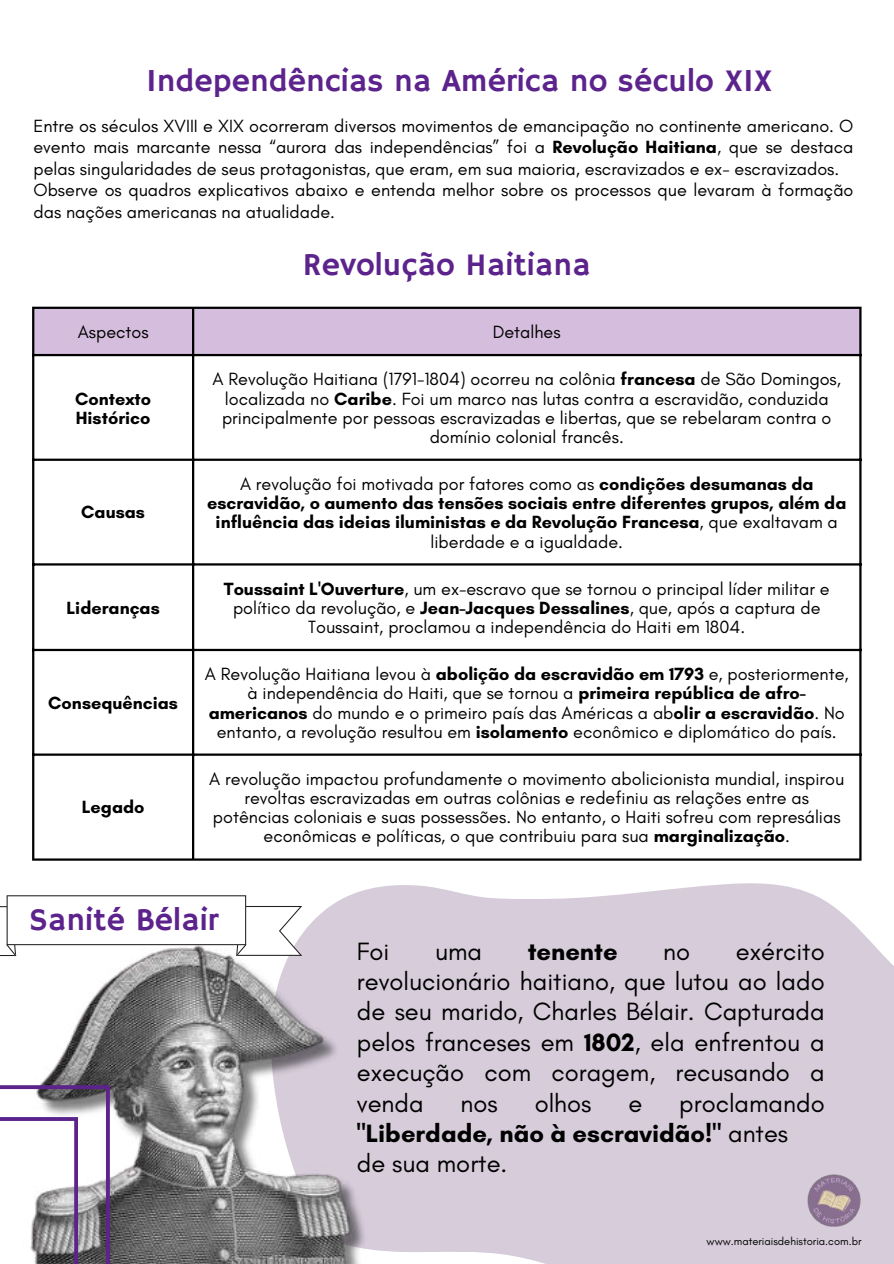
<style>
.page{position:relative;width:894px;height:1264px;background:#fff}
.page>*{position:absolute;margin:0;border:0;box-sizing:border-box;transform-origin:0 0}
.t1{font:31.95px "Hammersmith One";color:#5d238c}
.t2{font:25.5px/30.3px "Glacial Indifference";color:#000;text-align:justify}
.t3{font:700 25.5px "Glacial Indifference";color:#000}
.t4{font:18px/19.2px "Glacial Indifference";color:#000;text-align:center}
.t5{font:700 18px/19.2px "Glacial Indifference";color:#000}
.t6{font:11.1px "Glacial Indifference";color:#000}
.s1{font-weight:700}
.s2{font-weight:400}
</style>
<div class="page">
<div style="left:302px;top:883px;width:591px;height:380px;background:#d6ccda"></div>
<img style="left:807px;top:1174px;width:54px;height:52px">
<div style="left:34px;top:309px;width:825px;height:45px;background:#d5bddd"></div>
<hr style="left:32px;top:309px;width:2px;height:549px;background:#000">
<hr style="left:192px;top:309px;width:2px;height:549px;background:#000">
<hr style="left:859px;top:309px;width:2px;height:549px;background:#000">
<hr style="left:32px;top:307px;width:829px;height:2px;background:#000">
<hr style="left:32px;top:354px;width:829px;height:2px;background:#000">
<hr style="left:32px;top:458px;width:829px;height:3px;background:#000">
<hr style="left:32px;top:563px;width:829px;height:2px;background:#000">
<hr style="left:32px;top:649px;width:829px;height:2px;background:#000">
<hr style="left:32px;top:753px;width:829px;height:2px;background:#000">
<hr style="left:32px;top:858px;width:829px;height:2px;background:#000">
<img style="left:0;top:936px;width:578px;height:327px">
<svg style="left:0;top:1085px;width:110px;height:178px"></svg>
<svg style="left:0;top:895px;width:302px;height:61px"></svg>
<h1 class="t1" style="left:146px;top:62px;width:627px">Independências na América no século XIX</h1>
<p class="t4" style="left:33px;top:115px;width:821px;line-height:21.3px;text-align:left">Entre os séculos XVIII e XIX ocorreram diversos movimentos de emancipação no continente americano. O evento mais marcante nessa “aurora das independências” foi a <span class="s1">Revolução Haitiana</span>, que se destaca pelas singularidades de seus protagonistas, que eram, em sua maioria, escravizados e ex- escravizados.<br>Observe os quadros explicativos abaixo e entenda melhor sobre os processos que levaram à formação das nações americanas na atualidade.</p>
<h1 class="t1" style="left:303px;top:246px;width:289px">Revolução Haitiana</h1>
<p class="t4" style="left:78px;top:322px;width:72px">Aspectos</p>
<p class="t4" style="left:492px;top:322px;width:69px">Detalhes</p>
<p class="t5" style="left:75px;top:389px;width:78px">Contexto<br>Histórico</p>
<p class="t5" style="left:81px;top:502px;width:65px">Causas</p>
<p class="t5" style="left:66px;top:598px;width:95px">Lideranças</p>
<p class="t5" style="left:48px;top:692px;width:131px">Consequências</p>
<p class="t5" style="left:82px;top:797px;width:64px">Legado</p>
<p class="t4" style="left:212px;top:369px;width:630px">A Revolução Haitiana (1791-1804) ocorreu na colônia <span class="s1">francesa</span> de São Domingos, localizada no <span class="s1">Caribe</span>. Foi um marco nas lutas contra a escravidão, conduzida principalmente por pessoas escravizadas e libertas, que se rebelaram contra o domínio colonial francês.</p>
<p class="t5" style="left:207px;top:474px;width:640px;text-align:center"><span class="s2">A revolução foi motivada por fatores como as</span> condições desumanas da escravidão, o aumento das tensões sociais entre diferentes grupos, além da influência das ideias iluministas e da Revolução Francesa<span class="s2">, que exaltavam a liberdade e a igualdade.</span></p>
<p class="t4" style="left:224px;top:579px;width:607px"><span class="s1">Toussaint L'Ouverture</span>, um ex-escravo que se tornou o principal líder militar e político da revolução, e <span class="s1">Jean-Jacques Dessalines</span>, que, após a captura de<br>Toussaint, proclamou a independência do Haiti em 1804.</p>
<p class="t4" style="left:205px;top:664px;width:645px">A Revolução Haitiana levou à <span class="s1">abolição da escravidão em 1793</span> e, posteriormente, à independência do Haiti, que se tornou a <span class="s1">primeira república de afro&shy;americanos</span> do mundo e o primeiro país das Américas a ab<span class="s1">olir a escravidão</span>. No entanto, a revolução resultou em <span class="s1">isolamento</span> econômico e diplomático do país.</p>
<p class="t4" style="left:209px;top:769px;width:636px">A revolução impactou profundamente o movimento abolicionista mundial, inspirou revoltas escravizadas em outras colônias e redefiniu as relações entre as potências coloniais e suas possessões. No entanto, o Haiti sofreu com represálias econômicas e políticas, o que contribuiu para sua <span class="s1">marginalização</span>.</p>
<h1 class="t1" style="left:29px;top:901px;width:191px">Sanité Bélair</h1>
<h2 class="t2" style="left:357px;top:935px;width:469px;text-indent:379px">exército revolucionário haitiano, que lutou ao lado de seu marido, Charles Bélair. Capturada pelos franceses em <span class="s1">1802</span>, ela enfrentou a execução com coragem, recusando a venda</h2>
<h2 class="t2" style="left:357px;top:935px;width:34px">Foi</h2>
<h2 class="t2" style="left:435px;top:935px;width:48px">uma</h2>
<h2 class="t3" style="left:527px;top:935px;width:91px">tenente</h2>
<h2 class="t2" style="left:663px;top:935px;width:28px">no</h2>
<h2 class="t2" style="left:357px;top:1087px;width:469px;text-align:left;text-indent:322px">proclamando <span class="s1">"Liberdade, não à escravidão!"</span> antes<br>de sua morte.</h2>
<h2 class="t2" style="left:460px;top:1087px;width:39px">nos</h2>
<h2 class="t2" style="left:534px;top:1087px;width:58px">olhos</h2>
<h2 class="t2" style="left:628px;top:1087px;width:15px">e</h2>
<p class="t6" style="left:706px;top:1234px;width:156px">www.materiaisdehistoria.com.br</p>
</div>
